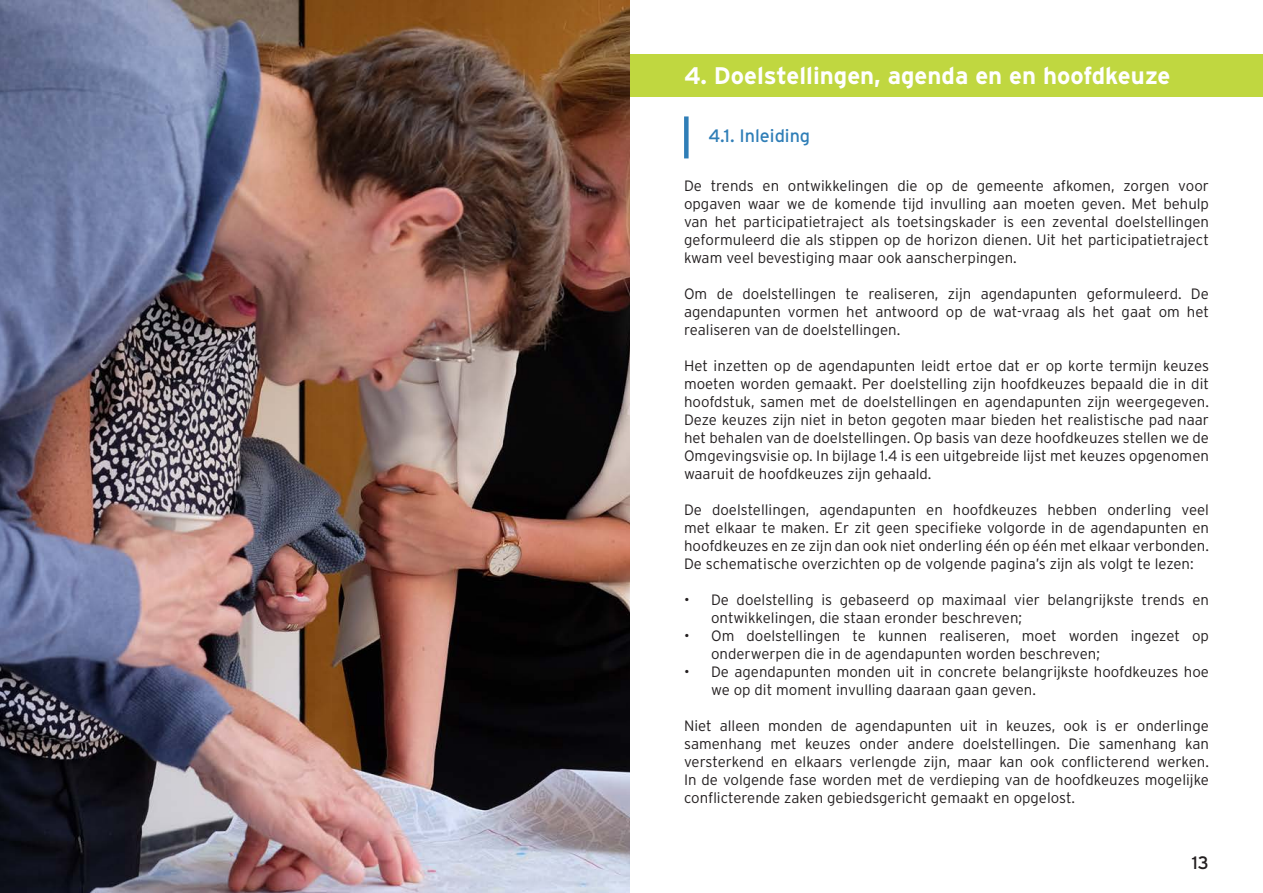
<style>
.page{position:relative;width:1263px;height:893px;background:#fff}
.page>*{position:absolute;margin:0;border:0;box-sizing:border-box;transform-origin:0 0}
.t1{font:700 24px "Interstate";color:#fff}
.t2{font:18px "Interstate";color:#2f7eb7}
.t3{font:18px "Interstate";color:#231f20}
.t4{font:300 15px/18px "Interstate";color:#231f20;text-align:justify}
</style>
<div class="page">
<div style="left:630px;top:54px;width:633px;height:43px;background:#c0d740"></div>
<img style="left:0;top:0;width:630px;height:893px">
<svg style="left:684px;top:116px;width:4px;height:42px"></svg>
<p class="t1" style="left:684px;top:61px;width:488px">4. Doelstellingen, agenda en en hoofdkeuze</p>
<p class="t2" style="left:708px;top:124px;width:103px">4.1. Inleiding</p>
<p class="t4" style="left:684px;top:177px;width:526px">De trends en ontwikkelingen die op de gemeente afkomen, zorgen voor opgaven waar we de komende tijd invulling aan moeten geven. Met behulp van het participatietraject als toetsingskader is een zevental doelstellingen geformuleerd die als stippen op de horizon dienen. Uit het participatietraject kwam veel bevestiging maar ook aanscherpingen.</p>
<p class="t4" style="left:684px;top:285px;width:526px">Om de doelstellingen te realiseren, zijn agendapunten geformuleerd. De agendapunten vormen het antwoord op de wat-vraag als het gaat om het realiseren van de doelstellingen.</p>
<p class="t4" style="left:684px;top:357px;width:526px">Het inzetten op de agendapunten leidt ertoe dat er op korte termijn keuzes moeten worden gemaakt. Per doelstelling zijn hoofdkeuzes bepaald die in dit hoofdstuk, samen met de doelstellingen en agendapunten zijn weergegeven.<br>Deze keuzes zijn niet in beton gegoten maar bieden het realistische pad naar het behalen van de doelstellingen. Op basis van deze hoofdkeuzes stellen we de Omgevingsvisie op. In bijlage 1.4 is een uitgebreide lijst met keuzes opgenomen waaruit de hoofdkeuzes zijn gehaald.</p>
<p class="t4" style="left:684px;top:501px;width:526px">De doelstellingen, agendapunten en hoofdkeuzes hebben onderling veel met elkaar te maken. Er zit geen specifieke volgorde in de agendapunten en hoofdkeuzes en ze zijn dan ook niet onderling één op één met elkaar verbonden.<br>De schematische overzichten op de volgende pagina’s zijn als volgt te lezen:</p>
<p class="t4" style="left:711px;top:591px;width:499px;text-indent:-27px">• De doelstelling is gebaseerd op maximaal vier belangrijkste trends en ontwikkelingen, die staan eronder beschreven;</p>
<p class="t4" style="left:711px;top:627px;width:499px;text-indent:-27px">• Om doelstellingen te kunnen realiseren, moet worden ingezet op onderwerpen die in de agendapunten worden beschreven;</p>
<p class="t4" style="left:711px;top:663px;width:499px;text-indent:-27px">• De agendapunten monden uit in concrete belangrijkste hoofdkeuzes hoe we op dit moment invulling daaraan gaan geven.</p>
<p class="t4" style="left:684px;top:717px;width:526px">Niet alleen monden de agendapunten uit in keuzes, ook is er onderlinge samenhang met keuzes onder andere doelstellingen. Die samenhang kan versterkend en elkaars verlengde zijn, maar kan ook conflicterend werken.<br>In de volgende fase worden met de verdieping van de hoofdkeuzes mogelijke conflicterende zaken gebiedsgericht gemaakt en opgelost.</p>
<p class="t3" style="left:1192px;top:852px;width:19px">13</p>
</div>
